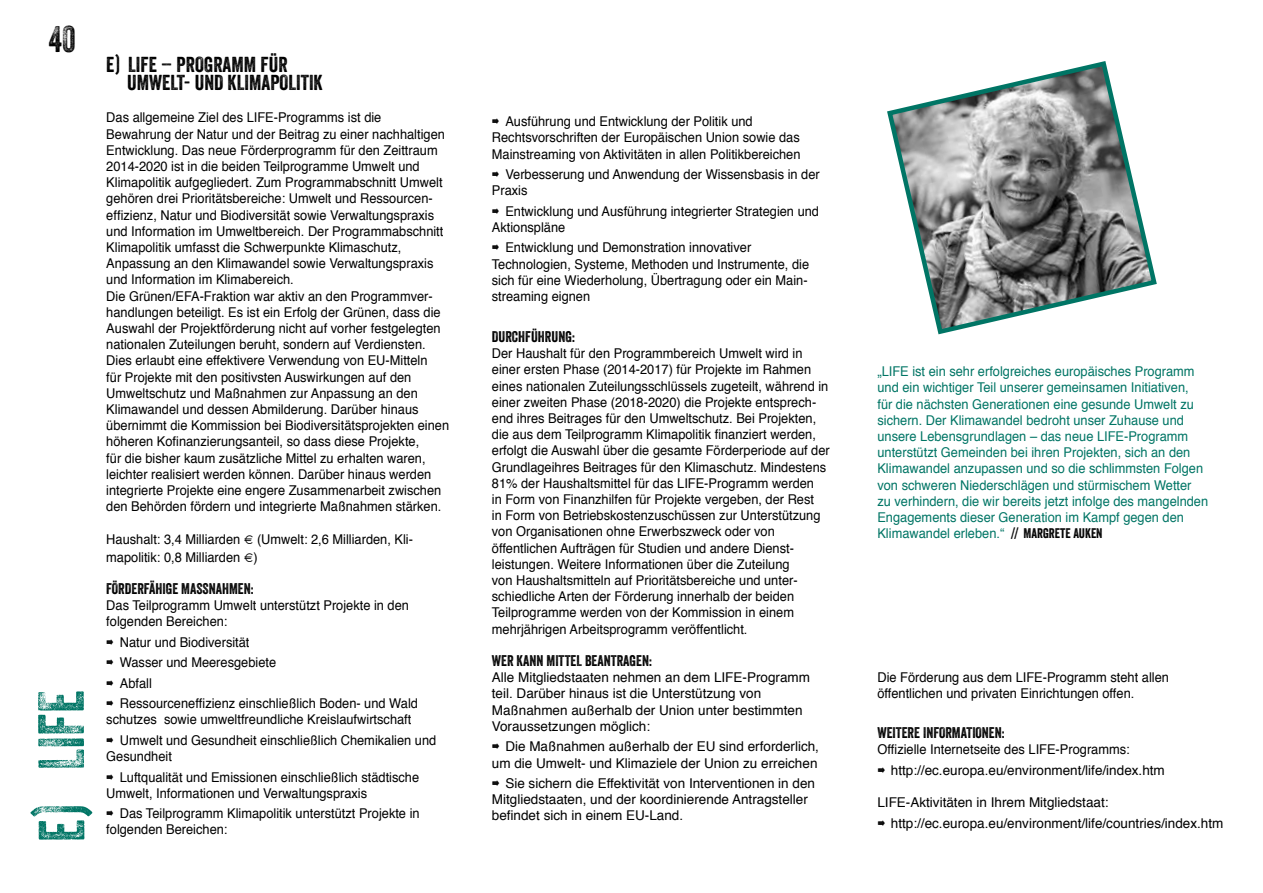
<style>
.page{position:relative;width:1263px;height:893px;background:#fff}
.page>*{position:absolute;margin:0;border:0;box-sizing:border-box;transform-origin:0 0}
.t1{font:63px "Veneer Three";color:#007565;scale:.92 1}
.t2{font:36px "Veneer Three";color:#000;scale:.92 1}
.t3{font:21px/18px "Veneer";color:#000}
.t4{font:15px "Veneer";color:#000}
.t5{font:13.5px/16.2px "Helvetica";color:#000;scale:.95 1}
.t6{font:13.5px/16.2px "Helvetica";color:#007565;scale:.95 1}
.t7{font:13.5px/16.2px "Helvetica";color:#000}
.s1{font-family:"Veneer Extras"}
.s2{font-family:"Veneer";color:#000}
</style>
<div class="page">
<svg style="left:887px;top:61px;width:270px;height:274px"></svg>
<h2 class="t2" style="left:49px;top:17px;width:30px">40</h2>
<h1 class="t1" style="left:23px;top:842px;width:167px;rotate:-90deg">e) LIFE</h1>
<h3 class="t3" style="left:127px;top:55px;width:197px;text-indent:-21px">E) LIFE – PROGRAMM FÜR<br>UMWELT- UND KLIMAPOLITIK</h3>
<p class="t5" style="left:106px;top:110px;width:362px">Das allgemeine Ziel des LIFE-Programms ist die Bewahrung der Natur und der Beitrag zu einer nachhaltigen Entwicklung. Das neue Förderprogramm für den Zeittraum 2014-2020 ist in die beiden Teilprogramme Umwelt und Klimapolitik aufgegliedert. Zum Programmabschnitt Umwelt gehören drei Prioritätsbereiche: Umwelt und Ressourcen&shy;effizienz, Natur und Biodiversität sowie Verwaltungspraxis und Information im Umweltbereich. Der Programmabschnitt Klimapolitik umfasst die Schwerpunkte Klimaschutz, Anpassung an den Klimawandel sowie Verwaltungspraxis und Information im Klimabereich.<br>Die Grünen/EFA-Fraktion war aktiv an den Programmver&shy;handlungen beteiligt. Es ist ein Erfolg der Grünen, dass die Auswahl der Projektförderung nicht auf vorher festgelegten nationalen Zuteilungen beruht, sondern auf Verdiensten.<br>Dies erlaubt eine effektivere Verwendung von EU-Mitteln<br>für Projekte mit den positivsten Auswirkungen auf den Umweltschutz und Maßnahmen zur Anpassung an den Klimawandel und dessen Abmilderung. Darüber hinaus übernimmt die Kommission bei Biodiversitätsprojekten einen höheren Kofinanzierungsanteil, so dass diese Projekte,<br>für die bisher kaum zusätzliche Mittel zu erhalten waren, leichter realisiert werden können. Darüber hinaus werden integrierte Projekte eine engere Zusammenarbeit zwischen den Behörden fördern und integrierte Maßnahmen stärken.</p>
<p class="t5" style="left:106px;top:531px;width:324px;line-height:18px">Haushalt: 3,4 Milliarden € (Umwelt: 2,6 Milliarden, Kli&shy;mapolitik: 0,8 Milliarden €)</p>
<p class="t4" style="left:106px;top:579px;width:149px">FÖRDERFÄHIGE MASSNAHMEN:</p>
<p class="t5" style="left:106px;top:598px;width:320px">Das Teilprogramm Umwelt unterstützt Projekte in den folgenden Bereichen:</p>
<p class="t5" style="left:106px;top:633px;width:330px;line-height:20.4px"><span class="s1">3</span> Natur und Biodiversität<br><span class="s1">3</span> Wasser und Meeresgebiete<br><span class="s1">3</span> Abfall<br><span class="s1">3</span> Ressourceneffizienz einschließlich Boden- und Wald</p>
<p class="t5" style="left:106px;top:710px;width:349px;line-height:20.4px">schutzes sowie umweltfreundliche Kreislaufwirtschaft<br><span class="s1">3</span> Umwelt und Gesundheit einschließlich Chemikalien und</p>
<p class="t5" style="left:106px;top:747px;width:331px;line-height:20.4px">Gesundheit<br><span class="s1">3</span> Luftqualität und Emissionen einschließlich städtische</p>
<p class="t5" style="left:106px;top:784px;width:331px;line-height:20.4px">Umwelt, Informationen und Verwaltungspraxis<br><span class="s1">3</span> Das Teilprogramm Klimapolitik unterstützt Projekte in</p>
<p class="t5" style="left:106px;top:822px;width:129px">folgenden Bereichen:</p>
<p class="t5" style="left:492px;top:114px;width:326px"><span class="s1">3</span> Ausführung und Entwicklung der Politik und<br>Rechtsvorschriften der Europäischen Union sowie das<br>Mainstreaming von Aktivitäten in allen Politikbereichen</p>
<p class="t5" style="left:492px;top:167px;width:347px"><span class="s1">3</span> Verbesserung und Anwendung der Wissensbasis in der<br>Praxis</p>
<p class="t5" style="left:492px;top:204px;width:346px"><span class="s1">3</span> Entwicklung und Ausführung integrierter Strategien und<br>Aktionspläne</p>
<p class="t5" style="left:492px;top:240px;width:335px"><span class="s1">3</span> Entwicklung und Demonstration innovativer Technologien, Systeme, Methoden und Instrumente, die sich für eine Wiederholung, Übertragung oder ein Main&shy;streaming eignen</p>
<p class="t4" style="left:492px;top:327px;width:84px">DURCHFÜHRUNG:</p>
<p class="t5" style="left:492px;top:346px;width:357px">Der Haushalt für den Programmbereich Umwelt wird in einer ersten Phase (2014-2017) für Projekte im Rahmen eines nationalen Zuteilungsschlüssels zugeteilt, während in einer zweiten Phase (2018-2020) die Projekte entsprech&shy;end ihres Beitrages für den Umweltschutz. Bei Projekten, die aus dem Teilprogramm Klimapolitik finanziert werden, erfolgt die Auswahl über die gesamte Förderperiode auf der Grundlageihres Beitrages für den Klimaschutz. Mindestens 81% der Haushaltsmittel für das LIFE-Programm werden<br>in Form von Finanzhilfen für Projekte vergeben, der Rest<br>in Form von Betriebskostenzuschüssen zur Unterstützung von Organisationen ohne Erwerbszweck oder von öffentlichen Aufträgen für Studien und andere Dienst&shy;leistungen. Weitere Informationen über die Zuteilung<br>von Haushaltsmitteln auf Prioritätsbereiche und unter&shy;schiedliche Arten der Förderung innerhalb der beiden Teilprogramme werden von der Kommission in einem mehrjährigen Arbeitsprogramm veröffentlicht.</p>
<p class="t4" style="left:492px;top:651px;width:162px">WER KANN MITTEL BEANTRAGEN:</p>
<p class="t7" style="left:492px;top:670px;width:320px">Alle Mitgliedstaaten nehmen an dem LIFE-Programm teil. Darüber hinaus ist die Unterstützung von Maßnahmen außerhalb der Union unter bestimmten Voraussetzungen möglich:</p>
<p class="t7" style="left:492px;top:739px;width:329px"><span class="s1">3</span> Die Maßnahmen außerhalb der EU sind erforderlich, um die Umwelt- und Klimaziele der Union zu erreichen</p>
<p class="t7" style="left:492px;top:776px;width:325px"><span class="s1">3</span> Sie sichern die Effektivität von Interventionen in den<br>Mitgliedstaaten, und der koordinierende Antragsteller befindet sich in einem EU-Land.</p>
<p class="t6" style="left:877px;top:364px;width:350px">„LIFE ist ein sehr erfolgreiches europäisches Programm und ein wichtiger Teil unserer gemeinsamen Initiativen,<br>für die nächsten Generationen eine gesunde Umwelt zu sichern. Der Klimawandel bedroht unser Zuhause und unsere Lebensgrundlagen – das neue LIFE-Programm unterstützt Gemeinden bei ihren Projekten, sich an den Klimawandel anzupassen und so die schlimmsten Folgen von schweren Niederschlägen und stürmischem Wetter zu verhindern, die wir bereits jetzt infolge des mangelnden Engagements dieser Generation im Kampf gegen den Klimawandel erleben.“ <span class="s2">// MARGRETE AUKEN</span></p>
<p class="t5" style="left:877px;top:669px;width:308px">Die Förderung aus dem LIFE-Programm steht allen öffentlichen und privaten Einrichtungen offen.</p>
<p class="t4" style="left:877px;top:723px;width:129px">WEITERE INFORMATIONEN:</p>
<p class="t5" style="left:877px;top:740px;width:304px;line-height:20.4px">Offizielle Internetseite des LIFE-Programms:<br><span class="s1">3</span> http://ec.europa.eu/environment/life/index.htm</p>
<p class="t7" style="left:877px;top:793px;width:347px;line-height:20.4px">LIFE-Aktivitäten in Ihrem Mitgliedstaat:<br><span class="s1">3</span> http://ec.europa.eu/environment/life/countries/index.htm</p>
</div>
